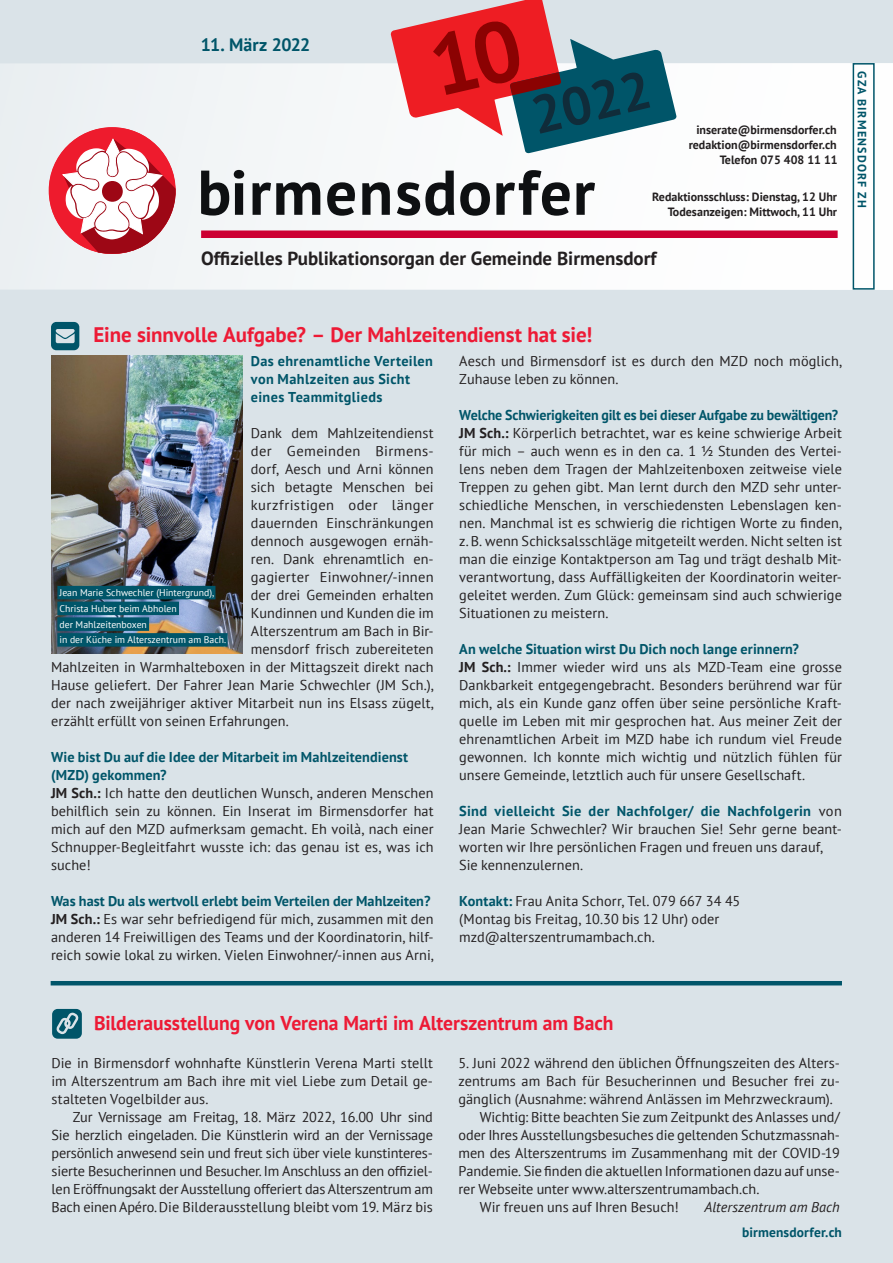
<style>
.page{position:relative;width:893px;height:1263px;background:#dae3e8}
.page>*{position:absolute;margin:0;border:0;box-sizing:border-box;transform-origin:0 0}
.t1{font:700 53.25px "PT Sans";color:#102c3a}
.t2{font:700 21px "PT Sans";letter-spacing:-.005em;color:#ed1a35}
.t3{font:700 19.95px "PT Sans";letter-spacing:-.005em;color:#ed1a35}
.t4{font:700 19.05px "PT Sans";color:#231f20}
.t5{font:700 17.85px "PT Sans";letter-spacing:-.03em;color:#005569}
.t6{font:14.25px/18px "PT Sans";letter-spacing:.005em;color:#231f20}
.t7{font:700 14.25px/18px "PT Sans";letter-spacing:.025em;color:#005569}
.t8{font:14.25px "PT Sans";letter-spacing:.03em;color:#231f20}
.t9{font:14.25px "PT Sans";letter-spacing:.025em;color:#231f20}
.t10{font:italic 14.25px "PT Sans";letter-spacing:.01em;color:#231f20}
.t11{font:700 13.5px "PT Sans";letter-spacing:.01em;color:#005569}
.t12{font:700 12px/15px "PT Sans";color:#231f20;text-align:right}
.t13{font:700 12px "PT Sans";letter-spacing:.1em;color:#005569}
.t14{font:9.75px/15.8px "PT Sans";color:#fff}
.s1{font-weight:700;color:#005569}
.s2{font-weight:700}
</style>
<div class="page">
<div style="left:0;top:63px;width:893px;height:226px;background:linear-gradient(to right,#edf1f3,#fff)"></div>
<div style="left:201px;top:230px;width:637px;height:8px;background:#c03"></div>
<svg style="left:201px;top:170px;width:43px;height:46px;background:#76787a"></svg>
<svg style="left:253px;top:182px;width:67px;height:33px;background:#76797a"></svg>
<svg style="left:327px;top:182px;width:28px;height:34px"></svg>
<svg style="left:362px;top:182px;width:28px;height:33px"></svg>
<svg style="left:397px;top:171px;width:57px;height:45px;background:#888a8b"></svg>
<svg style="left:460px;top:182px;width:30px;height:34px"></svg>
<svg style="left:496px;top:170px;width:74px;height:46px;background:#989a9b"></svg>
<svg style="left:576px;top:183px;width:19px;height:32px"></svg>
<div style="left:49px;top:127px;width:127px;height:127px;background:#ee1b2d;border-radius:50%"></div>
<svg style="left:62px;top:136px;width:115px;height:118px"></svg>
<div style="left:853px;top:63px;width:22px;height:227px;border:2px solid #005569"></div>
<hr style="left:51px;top:981px;width:791px;height:4px;background:#005569">
<svg style="left:51px;top:322px;width:28px;height:28px"></svg>
<img style="left:51px;top:355px;width:191px;height:299px">
<div style="left:57px;top:586px;width:158px;height:13px;background:#005569"></div>
<div style="left:57px;top:602px;width:122px;height:13px;background:#005569"></div>
<div style="left:57px;top:617px;width:92px;height:14px;background:#005569"></div>
<div style="left:57px;top:633px;width:171px;height:14px;background:#005569"></div>
<svg style="left:52px;top:1009px;width:30px;height:30px"></svg>
<svg style="left:391px;top:0;width:285px;height:153px"></svg>
<p class="t5" style="left:201px;top:33px;width:111px">11. März 2022</p>
<h1 class="t1" style="left:524px;top:81px;width:122px;rotate:-13deg">2022</h1>
<p class="t12" style="left:689px;top:122px;width:150px">inserate@birmensdorfer.ch redaktion@birmensdorfer.ch<br>Telefon 075 408 11 11</p>
<p class="t12" style="left:652px;top:189px;width:186px">Redaktionsschluss: Dienstag, 12 Uhr<br>Todesanzeigen: Mittwoch, 11 Uhr</p>
<h3 class="t4" style="left:201px;top:245px;width:457px">Offizielles Publikationsorgan der Gemeinde Birmensdorf</h3>
<p class="t13" style="left:870px;top:71px;width:137px;rotate:90deg">GZA BIRMENSDORF ZH</p>
<h2 class="t2" style="left:94px;top:321px;width:500px">Eine sinnvolle Aufgabe? – Der Mahlzeitendienst hat sie!</h2>
<p class="t7" style="left:251px;top:351px;width:184px">Das ehrenamtliche Verteilen von Mahlzeiten aus Sicht eines Teammitglieds</p>
<p class="t6" style="left:251px;top:423px;width:184px">Dank dem Mahlzeitendienst</p>
<p class="t9" style="left:251px;top:442px;width:184px">der Gemeinden Birmens-</p>
<p class="t6" style="left:251px;top:459px;width:184px">dorf, Aesch und Arni können</p>
<p class="t6" style="left:251px;top:477px;width:184px">sich betagte Menschen bei</p>
<p class="t8" style="left:251px;top:496px;width:184px">kurzfristigen oder länger</p>
<p class="t6" style="left:251px;top:513px;width:184px">dauernden Einschränkungen</p>
<p class="t6" style="left:251px;top:531px;width:184px">dennoch ausgewogen ernäh-</p>
<p class="t6" style="left:251px;top:549px;width:184px">ren. Dank ehrenamtlich en-</p>
<p class="t6" style="left:251px;top:567px;width:184px">gagierter Einwohner/-innen</p>
<p class="t6" style="left:251px;top:585px;width:184px">der drei Gemeinden erhalten</p>
<p class="t6" style="left:251px;top:603px;width:184px">Kundinnen und Kunden die im</p>
<p class="t6" style="left:251px;top:621px;width:184px">Alterszentrum am Bach in Bir-</p>
<p class="t6" style="left:251px;top:639px;width:184px">mensdorf frisch zubereiteten</p>
<p class="t6" style="left:51px;top:657px;width:384px">Mahlzeiten in Warmhalteboxen in der Mittagszeit direkt nach</p>
<p class="t6" style="left:51px;top:675px;width:384px">Hause geliefert. Der Fahrer Jean Marie Schwechler (JM Sch.),</p>
<p class="t6" style="left:51px;top:693px;width:384px">der nach zweijähriger aktiver Mitarbeit nun ins Elsass zügelt,</p>
<p class="t6" style="left:51px;top:711px;width:239px">erzählt erfüllt von seinen Erfahrungen.</p>
<p class="t6" style="left:51px;top:747px;width:384px"><span class="s1">Wie bist Du auf die Idee der Mitarbeit im Mahlzeitendienst (MZD) gekommen?<br></span><span class="s2">JM Sch.:</span> Ich hatte den deutlichen Wunsch, anderen Menschen behilflich sein zu können. Ein Inserat im Birmensdorfer hat mich auf den MZD aufmerksam gemacht. Eh voilà, nach einer Schnupper-Begleitfahrt wusste ich: das genau ist es, was ich suche!</p>
<p class="t6" style="left:51px;top:891px;width:384px"><span class="s1">Was hast Du als wertvoll erlebt beim Verteilen der Mahlzeiten?<br></span><span class="s2">JM Sch.:</span> Es war sehr befriedigend für mich, zusammen mit den anderen 14 Freiwilligen des Teams und der Koordinatorin, hilf&shy;reich sowie lokal zu wirken. Vielen Einwohner/-innen aus Arni,</p>
<p class="t6" style="left:459px;top:351px;width:384px">Aesch und Birmensdorf ist es durch den MZD noch möglich,<br>Zuhause leben zu können.</p>
<p class="t6" style="left:459px;top:405px;width:384px"><span class="s1">Welche Schwierigkeiten gilt es bei dieser Aufgabe zu bewältigen?<br></span><span class="s2">JM Sch.:</span> Körperlich betrachtet, war es keine schwierige Arbeit für mich – auch wenn es in den ca. 1 ½ Stunden des Vertei&shy;lens neben dem Tragen der Mahlzeitenboxen zeitweise viele Treppen zu gehen gibt. Man lernt durch den MZD sehr unter&shy;schiedliche Menschen, in verschiedensten Lebenslagen ken&shy;nen. Manchmal ist es schwierig die richtigen Worte zu finden, z.B. wenn Schicksalsschläge mitgeteilt werden. Nicht selten ist man die einzige Kontaktperson am Tag und trägt deshalb Mit&shy;verantwortung, dass Auffälligkeiten der Koordinatorin weiter&shy;geleitet werden. Zum Glück: gemeinsam sind auch schwierige Situationen zu meistern.</p>
<p class="t6" style="left:459px;top:639px;width:384px"><span class="s1">An welche Situation wirst Du Dich noch lange erinnern?<br></span><span class="s2">JM Sch.:</span> Immer wieder wird uns als MZD-Team eine grosse Dankbarkeit entgegengebracht. Besonders berührend war für mich, als ein Kunde ganz offen über seine persönliche Kraft&shy;quelle im Leben mit mir gesprochen hat. Aus meiner Zeit der ehrenamtlichen Arbeit im MZD habe ich rundum viel Freude gewonnen. Ich konnte mich wichtig und nützlich fühlen für unsere Gemeinde, letztlich auch für unsere Gesellschaft.</p>
<p class="t6" style="left:459px;top:801px;width:384px"><span class="s1">Sind vielleicht Sie der Nachfolger/ die Nachfolgerin</span> von Jean Marie Schwechler? Wir brauchen Sie! Sehr gerne beant&shy;worten wir Ihre persönlichen Fragen und freuen uns darauf, Sie kennenzulernen.</p>
<p class="t6" style="left:459px;top:891px;width:282px"><span class="s1">Kontakt:</span> Frau Anita Schorr, Tel. 079 667 34 45 (Montag bis Freitag, 10.30 bis 12 Uhr) oder mzd@alterszentrumambach.ch.</p>
<p class="t14" style="left:60px;top:585px;width:168px">Jean Marie Schwechler (Hintergrund),<br>Christa Huber beim Abholen<br>der Mahlzeitenboxen<br>in der Küche im Alterszentrum am Bach.</p>
<h3 class="t3" style="left:94px;top:1009px;width:521px">Bilderausstellung von Verena Marti im Alterszentrum am Bach</h3>
<p class="t6" style="left:52px;top:1053px;width:383px;text-align:justify">Die in Birmensdorf wohnhafte Künstlerin Verena Marti stellt im Alterszentrum am Bach ihre mit viel Liebe zum Detail ge&shy;stalteten Vogelbilder aus.</p>
<p class="t6" style="left:52px;top:1107px;width:383px;text-align:justify;text-indent:21px">Zur Vernissage am Freitag, 18. März 2022, 16.00 Uhr sind Sie herzlich eingeladen. Die Künstlerin wird an der Vernissage persönlich anwesend sein und freut sich über viele kunstinteres&shy;sierte Besucherinnen und Besucher. Im Anschluss an den offiziel&shy;len Eröffnungsakt der Ausstellung offeriert das Alterszentrum am Bach einen Apéro. Die Bilderausstellung bleibt vom 19. März bis</p>
<p class="t6" style="left:458px;top:1053px;width:383px">5. Juni 2022 während den üblichen Öffnungszeiten des Alters-</p>
<p class="t6" style="left:458px;top:1071px;width:383px">zentrums am Bach für Besucherinnen und Besucher frei zu-</p>
<p class="t6" style="left:458px;top:1089px;width:376px">gänglich (Ausnahme: während Anlässen im Mehrzweckraum).</p>
<p class="t6" style="left:480px;top:1107px;width:362px">Wichtig: Bitte beachten Sie zum Zeitpunkt des Anlasses und/</p>
<p class="t6" style="left:458px;top:1125px;width:383px">oder Ihres Ausstellungsbesuches die geltenden Schutzmassnah-</p>
<p class="t6" style="left:458px;top:1143px;width:383px">men des Alterszentrums im Zusammenhang mit der COVID-19</p>
<p class="t6" style="left:458px;top:1161px;width:383px">Pandemie. Sie finden die aktuellen Informationen dazu auf unse-</p>
<p class="t6" style="left:458px;top:1179px;width:302px">rer Webseite unter www.alterszentrumambach.ch.</p>
<p class="t6" style="left:480px;top:1197px;width:201px">Wir freuen uns auf Ihren Besuch!</p>
<p class="t10" style="left:704px;top:1197px;width:137px">Alterszentrum am Bach</p>
<p class="t11" style="left:742px;top:1224px;width:101px">birmensdorfer.ch</p>
</div>
